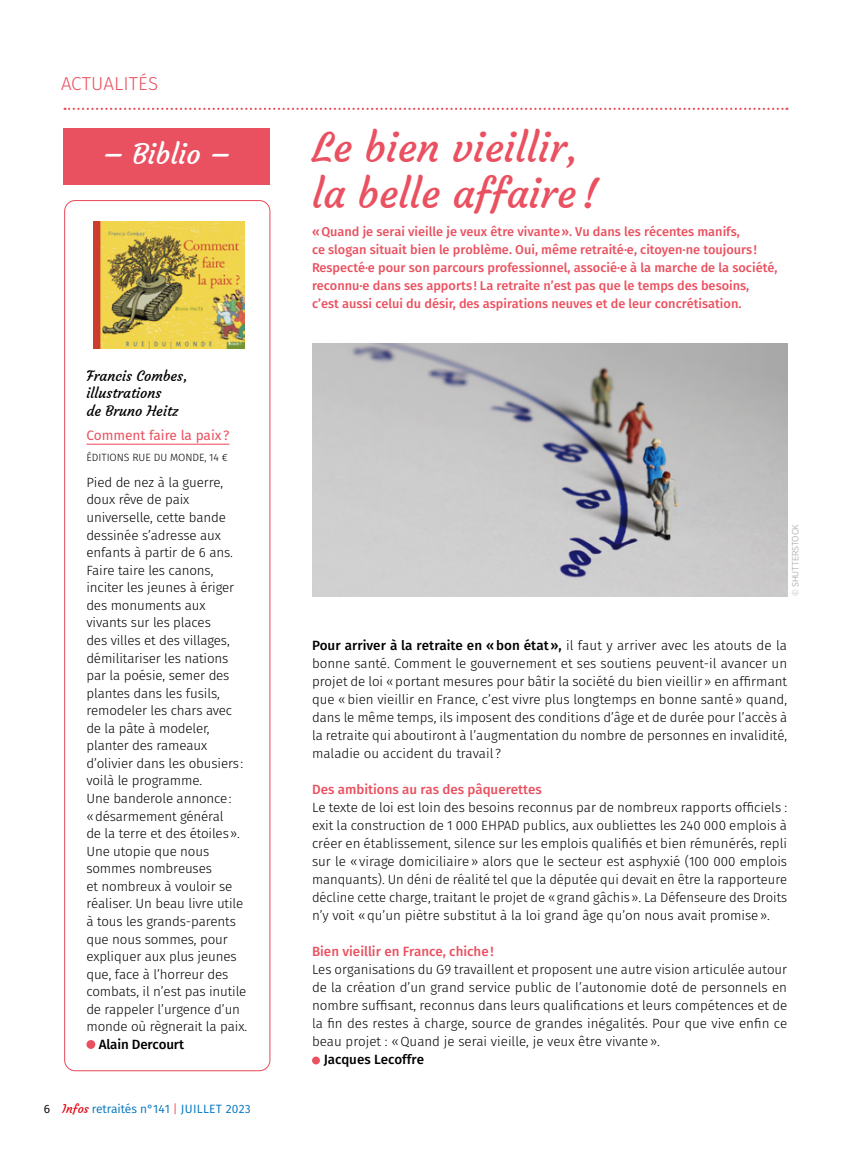
<style>
.page{position:relative;width:851px;height:1149px;background:#fff}
.page>*{position:absolute;margin:0;border:0;box-sizing:border-box;transform-origin:0 0}
.t1{font:40.65px/46.2px "Courgette";color:#ea5160}
.t2{font:28.05px "Courgette";color:#fff}
.t3{font:300 18.75px "Fira Sans";letter-spacing:.01em;color:#ea5160}
.t4{font:14.25px/17.1px "Courgette";color:#000}
.t5{font:13.65px "Fira Sans";color:#ea5160}
._3_TEXTE_COURANT_sans_retrait{font:300 13.35px/18px "Fira Sans";color:#000;text-align:justify}
._5_TEXTE_COURANT_FER{font:300 13.35px "Fira Sans";letter-spacing:-.01em;color:#000}
._4_TEXTE_COURANT_avec_retrait{font:500 13.35px "Fira Sans";color:#ea5160}
._3_TEXTE_COURANT_sans_retrait-2{font:500 13.35px "Fira Sans";color:#000}
._5_TEXTE_COURANT_FER-2{font:500 13.35px "Fira Sans";letter-spacing:-.01em;color:#000}
._3_TEXTE_COURANT_sans_retrait-3{font:500 12.75px/18px "Fira Sans";color:#ea5160}
.t6{font:12px "Fira Sans";letter-spacing:-.005em;color:#0075bf}
._5_TEXTE_COURANT_FER-3{font:300 10.5px "Fira Sans";color:#000}
.CREDIT_PHOTO{font:9px "Gotham Narrow";letter-spacing:-.01em;color:#b3b2b2}
.s1{color:#000}
.s2{font-family:"Courgette";color:#e30613}
.s3{color:#ea5160}
.s4{font-weight:500}
</style>
<div class="page">
<svg style="left:65px;top:108px;width:722px;height:2px"></svg>
<div style="left:312px;top:1056px;width:8px;height:8px;background:#ea5160;border-radius:50%"></div>
<img style="left:312px;top:344px;width:475px;height:252px">
<div style="left:64px;top:128px;width:206px;height:56px;background:#ea5160"></div>
<hr style="left:86px;top:443px;width:143px;height:1px;background:#ea5160">
<svg style="left:86px;top:1039px;width:9px;height:9px"></svg>
<div style="left:64px;top:200px;width:206px;height:870px;border:1px solid #ea5160;border-radius:11px"></div>
<img style="left:93px;top:221px;width:151px;height:127px">
<h3 class="t3" style="left:61px;top:70px;width:99px">ACTUALITÉS</h3>
<p class="t2" style="left:103px;top:136px;width:129px">– Biblio –</p>
<p class="t4" style="left:86px;top:367px;width:103px">Francis Combes, illustrations<br>de Bruno Heitz</p>
<p class="t5" style="left:86px;top:425px;width:144px">Comment faire la paix ?</p>
<p class="_5_TEXTE_COURANT_FER-3" style="left:86px;top:449px;width:143px">ÉDITIONS RUE DU MONDE, 14 €</p>
<p class="_5_TEXTE_COURANT_FER" style="left:86px;top:472px;width:138px">Pied de nez à la guerre,</p>
<p class="_5_TEXTE_COURANT_FER" style="left:86px;top:490px;width:104px">doux rêve de paix</p>
<p class="_5_TEXTE_COURANT_FER" style="left:86px;top:508px;width:141px">universelle, cette bande</p>
<p class="_5_TEXTE_COURANT_FER" style="left:86px;top:525px;width:136px">dessinée s’adresse aux</p>
<p class="_5_TEXTE_COURANT_FER" style="left:86px;top:543px;width:148px">enfants à partir de 6 ans.</p>
<p class="_5_TEXTE_COURANT_FER" style="left:86px;top:560px;width:128px">Faire taire les canons,</p>
<p class="_5_TEXTE_COURANT_FER" style="left:86px;top:578px;width:149px">inciter les jeunes à ériger</p>
<p class="_5_TEXTE_COURANT_FER" style="left:86px;top:595px;width:121px">des monuments aux</p>
<p class="_5_TEXTE_COURANT_FER" style="left:86px;top:613px;width:126px">vivants sur les places</p>
<p class="_5_TEXTE_COURANT_FER" style="left:86px;top:630px;width:145px">des villes et des villages,</p>
<p class="_5_TEXTE_COURANT_FER" style="left:86px;top:648px;width:143px">démilitariser les nations</p>
<p class="_5_TEXTE_COURANT_FER" style="left:86px;top:665px;width:144px">par la poésie, semer des</p>
<p class="_5_TEXTE_COURANT_FER" style="left:86px;top:683px;width:135px">plantes dans les fusils,</p>
<p class="_5_TEXTE_COURANT_FER" style="left:86px;top:701px;width:147px">remodeler les chars avec</p>
<p class="_5_TEXTE_COURANT_FER" style="left:86px;top:718px;width:125px">de la pâte à modeler,</p>
<p class="_5_TEXTE_COURANT_FER" style="left:86px;top:736px;width:122px">planter des rameaux</p>
<p class="_5_TEXTE_COURANT_FER" style="left:86px;top:753px;width:158px">d’olivier dans les obusiers:</p>
<p class="_5_TEXTE_COURANT_FER" style="left:86px;top:771px;width:117px">voilà le programme.</p>
<p class="_5_TEXTE_COURANT_FER" style="left:86px;top:788px;width:146px">Une banderole annonce:</p>
<p class="_5_TEXTE_COURANT_FER" style="left:86px;top:806px;width:139px">«désarmement général</p>
<p class="_5_TEXTE_COURANT_FER" style="left:86px;top:823px;width:155px">de la terre et des étoiles».</p>
<p class="_5_TEXTE_COURANT_FER" style="left:86px;top:841px;width:124px">Une utopie que nous</p>
<p class="_5_TEXTE_COURANT_FER" style="left:86px;top:859px;width:127px">sommes nombreuses</p>
<p class="_5_TEXTE_COURANT_FER" style="left:86px;top:876px;width:147px">et nombreux à vouloir se</p>
<p class="_5_TEXTE_COURANT_FER" style="left:86px;top:894px;width:158px">réaliser. Un beau livre utile</p>
<p class="_5_TEXTE_COURANT_FER" style="left:86px;top:911px;width:151px">à tous les grands-parents</p>
<p class="_5_TEXTE_COURANT_FER" style="left:86px;top:929px;width:143px">que nous sommes, pour</p>
<p class="_5_TEXTE_COURANT_FER" style="left:86px;top:946px;width:152px">expliquer aux plus jeunes</p>
<p class="_5_TEXTE_COURANT_FER" style="left:86px;top:964px;width:143px">que, face à l’horreur des</p>
<p class="_5_TEXTE_COURANT_FER" style="left:86px;top:981px;width:161px">combats, il n’est pas inutile</p>
<p class="_5_TEXTE_COURANT_FER" style="left:86px;top:999px;width:155px">de rappeler l’urgence d’un</p>
<p class="_5_TEXTE_COURANT_FER" style="left:86px;top:1016px;width:162px">monde où règnerait la paix.</p>
<p class="_5_TEXTE_COURANT_FER-2" style="left:99px;top:1034px;width:87px">Alain Dercourt</p>
<p class="t6" style="left:44px;top:1099px;width:208px"><span class="s1">6</span> <span class="s2">Infos</span> retraités n°141 <span class="s3">|</span> JUILLET 2023</p>
<p class="t1" style="left:312px;top:124px;width:288px">Le bien vieillir, la belle affaire !</p>
<p class="_3_TEXTE_COURANT_sans_retrait-3" style="left:312px;top:223px;width:467px">«Quand je serai vieille je veux être vivante». Vu dans les récentes manifs,<br>ce slogan situait bien le problème. Oui, même retraité·e, citoyen·ne toujours !<br>Respecté·e pour son parcours professionnel, associé·e à la marche de la société, reconnu·e dans ses apports ! La retraite n’est pas que le temps des besoins, c’est aussi celui du désir, des aspirations neuves et de leur concrétisation.</p>
<p class="CREDIT_PHOTO" style="left:789px;top:596px;width:73px;rotate:-90deg">© SHUTTERSTOCK</p>
<p class="_3_TEXTE_COURANT_sans_retrait" style="left:312px;top:637px;width:476px"><span class="s4">Pour arriver à la retraite en «bon état»,</span> il faut y arriver avec les atouts de la bonne santé. Comment le gouvernement et ses soutiens peuvent-il avancer un projet de loi «portant mesures pour bâtir la société du bien vieillir» en affirmant que «bien vieillir en France, c’est vivre plus longtemps en bonne santé» quand, dans le même temps, ils imposent des conditions d’âge et de durée pour l’accès à la retraite qui aboutiront à l’augmentation du nombre de personnes en invalidité, maladie ou accident du travail ?</p>
<p class="_4_TEXTE_COURANT_avec_retrait" style="left:312px;top:780px;width:231px">Des ambitions au ras des pâquerettes</p>
<p class="_3_TEXTE_COURANT_sans_retrait" style="left:312px;top:799px;width:476px">Le texte de loi est loin des besoins reconnus par de nombreux rapports officiels : exit la construction de 1 000 EHPAD publics, aux oubliettes les 240 000 emplois à créer en établissement, silence sur les emplois qualifiés et bien rémunérés, repli sur le «virage domiciliaire» alors que le secteur est asphyxié (100 000 emplois manquants). Un déni de réalité tel que la députée qui devait en être la rapporteure décline cette charge, traitant le projet de «grand gâchis». La Défenseure des Droits n’y voit «qu’un piètre substitut à la loi grand âge qu’on nous avait promise».</p>
<p class="_4_TEXTE_COURANT_avec_retrait" style="left:312px;top:942px;width:183px">Bien vieillir en France, chiche!</p>
<p class="_3_TEXTE_COURANT_sans_retrait" style="left:312px;top:961px;width:476px">Les organisations du G9 travaillent et proposent une autre vision articulée autour de la création d’un grand service public de l’autonomie doté de personnels en nombre suffisant, reconnus dans leurs qualifications et leurs compétences et de la fin des restes à charge, source de grandes inégalités. Pour que vive enfin ce beau projet : «Quand je serai vieille, je veux être vivante».</p>
<p class="_3_TEXTE_COURANT_sans_retrait-2" style="left:323px;top:1050px;width:102px">Jacques Lecoffre</p>
</div>
